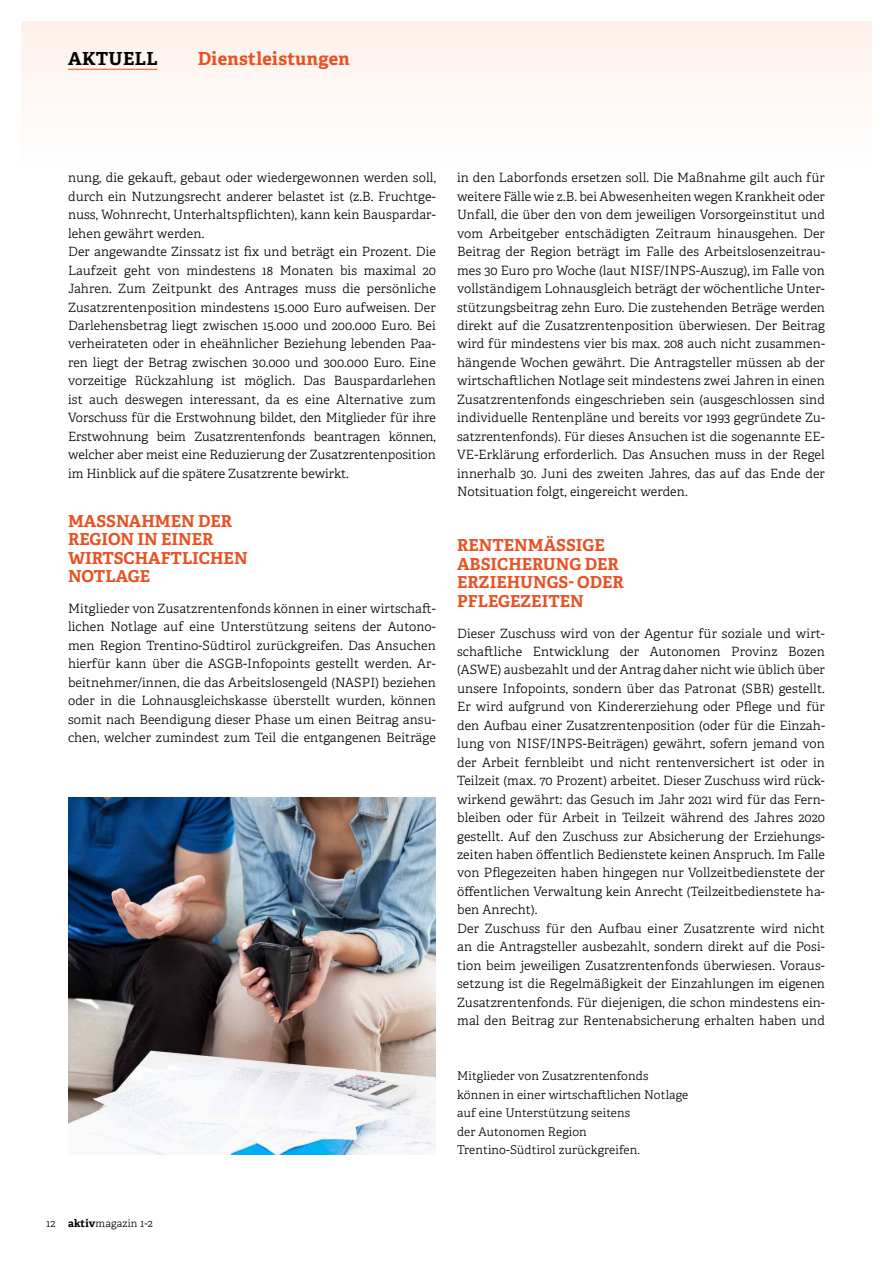
<style>
.page{position:relative;width:893px;height:1263px;background:#fff}
.page>*{position:absolute;margin:0;border:0;box-sizing:border-box;transform-origin:0 0}
.t1{font:700 18px "Adelle";letter-spacing:.02em;color:#e95123}
.t2{font:700 18px "Adelle";letter-spacing:.02em;color:#000}
.t3{font:700 16.5px/18.5px "Adelle";color:#e95123}
.t4{font:300 12.75px/18.5px "Adelle";letter-spacing:.01em;color:#000}
.t5{font:300 12px/18.5px "Adelle";letter-spacing:.01em;color:#000}
.t6{font:300 10.5px "Adelle";letter-spacing:.02em;color:#000}
.s1{font-weight:700}
</style>
<div class="page">
<div style="left:21px;top:21px;width:851px;height:149px;background:#fef7f4"></div>
<img style="left:68px;top:797px;width:368px;height:357px">
<hr style="left:68px;top:69px;width:89px;height:1px;background:#e95123">
<h1 class="t2" style="left:68px;top:47px;width:91px">AKTUELL</h1>
<h1 class="t1" style="left:198px;top:47px;width:154px">Dienstleistungen</h1>
<p class="t4" style="left:68px;top:169px;width:369px">nung, die gekauft, gebaut oder wiedergewonnen werden soll, durch ein Nutzungsrecht anderer belastet ist (z.B. Fruchtge&shy;nuss, Wohnrecht, Unterhaltspflichten), kann kein Bauspardar&shy;lehen gewährt werden.<br>Der angewandte Zinssatz ist fix und beträgt ein Prozent. Die Laufzeit geht von mindestens 18 Monaten bis maximal 20<br>Jahren. Zum Zeitpunkt des Antrages muss die persönliche Zusatzrentenposition mindestens 15.000 Euro aufweisen. Der Darlehensbetrag liegt zwischen 15.000 und 200.000 Euro. Bei verheirateten oder in eheähnlicher Beziehung lebenden Paa&shy;ren liegt der Betrag zwischen 30.000 und 300.000 Euro. Eine vorzeitige Rückzahlung ist möglich. Das Bauspardarlehen ist auch deswegen interessant, da es eine Alternative zum Vorschuss für die Erstwohnung bildet, den Mitglieder für ihre Erstwohnung beim Zusatzrentenfonds beantragen können, welcher aber meist eine Reduzierung der Zusatzrentenposition im Hinblick auf die spätere Zusatzrente bewirkt.</p>
<p class="t3" style="left:68px;top:512px;width:181px">MASSNAHMEN DER<br>REGION IN EINER<br>WIRTSCHAFTLICHEN<br>NOTLAGE</p>
<p class="t4" style="left:68px;top:599px;width:369px;text-align:justify">Mitglieder von Zusatzrentenfonds können in einer wirtschaft&shy;lichen Notlage auf eine Unterstützung seitens der Autono&shy;men Region Trentino-Südtirol zurückgreifen. Das Ansuchen hierfür kann über die ASGB-Infopoints gestellt werden. Ar&shy;beitnehmer/innen, die das Arbeitslosengeld (NASPI) beziehen oder in die Lohnausgleichskasse überstellt wurden, können somit nach Beendigung dieser Phase um einen Beitrag ansu&shy;chen, welcher zumindest zum Teil die entgangenen Beiträge</p>
<p class="t4" style="left:457px;top:169px;width:369px;text-align:justify">in den Laborfonds ersetzen soll. Die Maßnahme gilt auch für weitere Fälle wie z.B. bei Abwesenheiten wegen Krankheit oder Unfall, die über den von dem jeweiligen Vorsorgeinstitut und vom Arbeitgeber entschädigten Zeitraum hinausgehen. Der Beitrag der Region beträgt im Falle des Arbeitslosenzeitrau&shy;mes 30 Euro pro Woche (laut NISF/INPS-Auszug), im Falle von vollständigem Lohnausgleich beträgt der wöchentliche Unter&shy;stützungsbeitrag zehn Euro. Die zustehenden Beträge werden direkt auf die Zusatzrentenposition überwiesen. Der Beitrag wird für mindestens vier bis max. 208 auch nicht zusammen&shy;hängende Wochen gewährt. Die Antragsteller müssen ab der wirtschaftlichen Notlage seit mindestens zwei Jahren in einen Zusatzrentenfonds eingeschrieben sein (ausgeschlossen sind individuelle Rentenpläne und bereits vor 1993 gegründete Zu&shy;satzrentenfonds). Für dieses Ansuchen ist die sogenannte EE-VE-Erklärung erforderlich. Das Ansuchen muss in der Regel innerhalb 30. Juni des zweiten Jahres, das auf das Ende der Notsituation folgt, eingereicht werden.</p>
<p class="t3" style="left:457px;top:536px;width:168px">RENTENMÄSSIGE<br>ABSICHERUNG DER<br>ERZIEHUNGS- ODER<br>PFLEGEZEITEN</p>
<p class="t4" style="left:457px;top:624px;width:369px">Dieser Zuschuss wird von der Agentur für soziale und wirt&shy;schaftliche Entwicklung der Autonomen Provinz Bozen (ASWE) ausbezahlt und der Antrag daher nicht wie üblich über unsere Infopoints, sondern über das Patronat (SBR) gestellt.<br>Er wird aufgrund von Kindererziehung oder Pflege und für den Aufbau einer Zusatzrentenposition (oder für die Einzah&shy;lung von NISF/INPS-Beiträgen) gewährt, sofern jemand von der Arbeit fernbleibt und nicht rentenversichert ist oder in Teilzeit (max. 70 Prozent) arbeitet. Dieser Zuschuss wird rück&shy;wirkend gewährt: das Gesuch im Jahr 2021 wird für das Fern&shy;bleiben oder für Arbeit in Teilzeit während des Jahres 2020 gestellt. Auf den Zuschuss zur Absicherung der Erziehungs&shy;zeiten haben öffentlich Bedienstete keinen Anspruch. Im Falle von Pflegezeiten haben hingegen nur Vollzeitbedienstete der öffentlichen Verwaltung kein Anrecht (Teilzeitbedienstete ha&shy;ben Anrecht).<br>Der Zuschuss für den Aufbau einer Zusatzrente wird nicht an die Antragsteller ausbezahlt, sondern direkt auf die Posi&shy;tion beim jeweiligen Zusatzrentenfonds überwiesen. Voraus&shy;setzung ist die Regelmäßigkeit der Einzahlungen im eigenen Zusatzrentenfonds. Für diejenigen, die schon mindestens ein&shy;mal den Beitrag zur Rentenabsicherung erhalten haben und</p>
<p class="t5" style="left:457px;top:1067px;width:233px">Mitglieder von Zusatzrentenfonds können in einer wirtschaftlichen Notlage auf eine Unterstützung seitens<br>der Autonomen Region Trentino-Südtirol zurückgreifen.</p>
<p class="t6" style="left:47px;top:1217px;width:108px">12 <span class="s1">aktiv</span>magazin 1-2</p>
</div>
